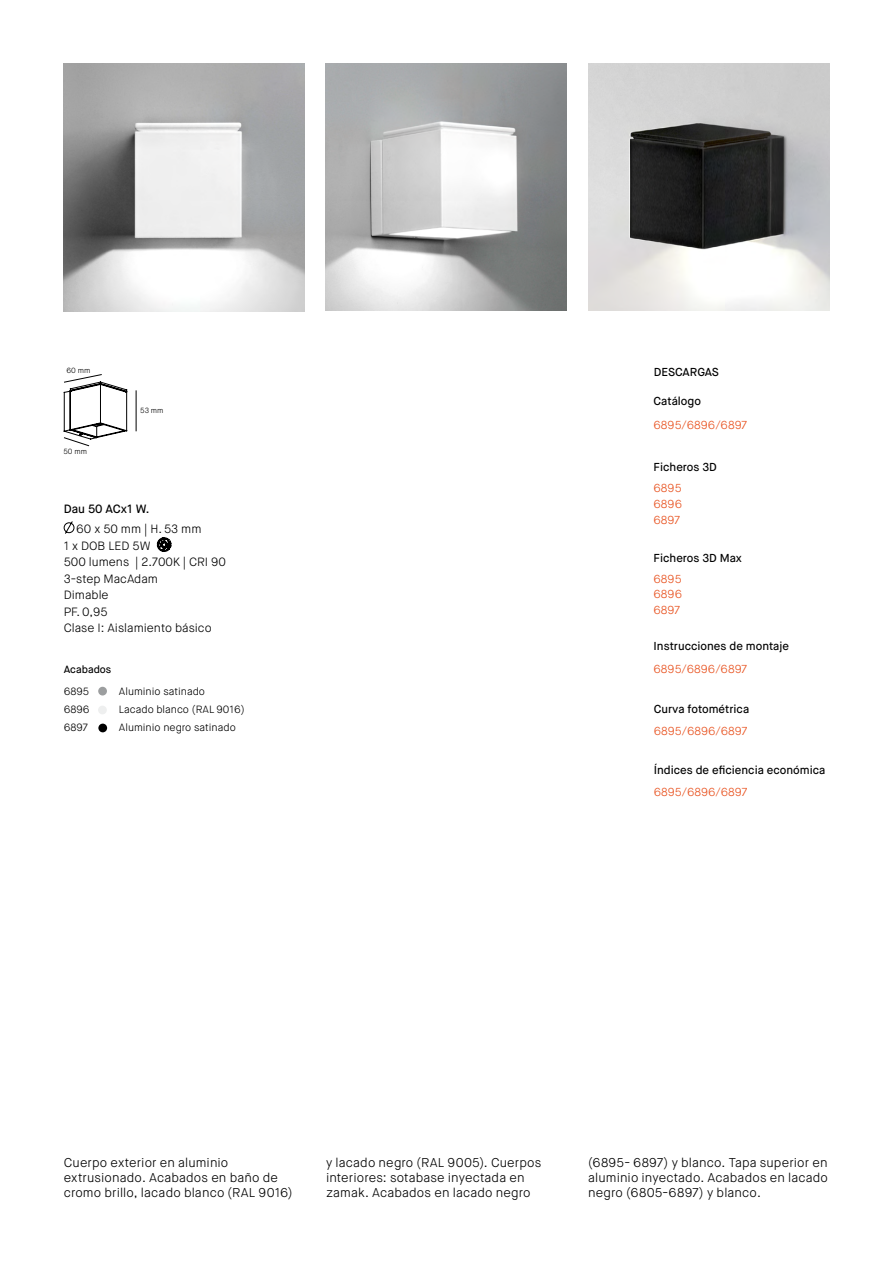
<style>
.page{position:relative;width:893px;height:1263px;background:#fff}
.page>*{position:absolute;margin:0;border:0;box-sizing:border-box;transform-origin:0 0}
.t1{font:300 12.75px/15.3px "Maison Neue";letter-spacing:.01em;color:#000}
.t2{font:300 12px/16.5px "Maison Neue";color:#000}
.t3{font:500 12px "Maison Neue";color:#000}
.t4{font:500 11.55px "Maison Neue";color:#000}
.t5{font:300 11.55px/15.6px "Maison Neue";color:#e8511e;text-align:justify}
.t6{font:300 10.5px/17.7px "Maison Neue";color:#000;text-align:justify}
.t7{font:500 10.5px "Maison Neue";color:#000}
.t8{font:300 7.5px "Maison Neue";color:#000}
</style>
<div class="page">
<img style="left:64px;top:64px;width:241px;height:247px">
<svg style="left:63px;top:521px;width:12px;height:13px"></svg>
<div style="left:98px;top:687px;width:9px;height:8px;background:#9c9e9f;border-radius:50%"></div>
<div style="left:98px;top:724px;width:9px;height:8px;background:#000;border-radius:50%"></div>
<div style="left:98px;top:706px;width:9px;height:8px;background:#eeefef;border-radius:50%"></div>
<img style="left:326px;top:64px;width:241px;height:247px">
<img style="left:588px;top:64px;width:241px;height:247px">
<hr style="left:136px;top:390px;width:1px;height:41px;background:#000">
<svg style="left:157px;top:537px;width:14px;height:15px"></svg>
<svg style="left:64px;top:374px;width:63px;height:72px"></svg>
<p class="t8" style="left:66px;top:365px;width:26px">60 mm</p>
<p class="t8" style="left:63px;top:447px;width:25px">50 mm</p>
<p class="t8" style="left:140px;top:405px;width:25px">53 mm</p>
<p class="t3" style="left:64px;top:501px;width:87px">Dau 50 ACx1 W.</p>
<p class="t2" style="left:64px;top:521px;width:164px;text-indent:12px">60 x 50 mm | H. 53 mm<br>1 x DOB LED 5W<br>500 lumens | 2.700K | CRI 90<br>3-step MacAdam<br>Dimable<br>PF. 0,95<br>Clase I: Aislamiento básico</p>
<p class="t7" style="left:64px;top:663px;width:49px">Acabados</p>
<p class="t6" style="left:64px;top:683px;width:27px">6895<br>6896<br>6897</p>
<p class="t6" style="left:119px;top:683px;width:128px;text-align:left">Aluminio satinado<br>Lacado blanco (RAL 9016)<br>Aluminio negro satinado</p>
<p class="t4" style="left:654px;top:364px;width:67px">DESCARGAS</p>
<p class="t4" style="left:654px;top:393px;width:49px">Catálogo</p>
<p class="t5" style="left:654px;top:417px;width:95px">6895/6896/6897</p>
<p class="t4" style="left:654px;top:460px;width:65px">Ficheros 3D</p>
<p class="t5" style="left:654px;top:480px;width:30px">6895<br>6896<br>6897</p>
<p class="t4" style="left:654px;top:551px;width:90px">Ficheros 3D Max</p>
<p class="t5" style="left:654px;top:571px;width:30px">6895<br>6896<br>6897</p>
<p class="t4" style="left:654px;top:639px;width:137px">Instrucciones de montaje</p>
<p class="t5" style="left:654px;top:661px;width:95px">6895/6896/6897</p>
<p class="t4" style="left:654px;top:702px;width:97px">Curva fotométrica</p>
<p class="t5" style="left:654px;top:723px;width:95px">6895/6896/6897</p>
<p class="t4" style="left:654px;top:762px;width:173px">Índices de eficiencia económica</p>
<p class="t5" style="left:654px;top:784px;width:95px">6895/6896/6897</p>
<p class="t1" style="left:64px;top:1155px;width:231px">Cuerpo exterior en aluminio extrusionado. Acabados en baño de cromo brillo, lacado blanco (RAL 9016)</p>
<p class="t1" style="left:326px;top:1155px;width:217px">y lacado negro (RAL 9005). Cuerpos interiores: sotabase inyectada en zamak. Acabados en lacado negro</p>
<p class="t1" style="left:588px;top:1155px;width:241px;text-align:justify">(6895- 6897) y blanco. Tapa superior en aluminio inyectado. Acabados en lacado negro (6805-6897) y blanco.</p>
</div>
